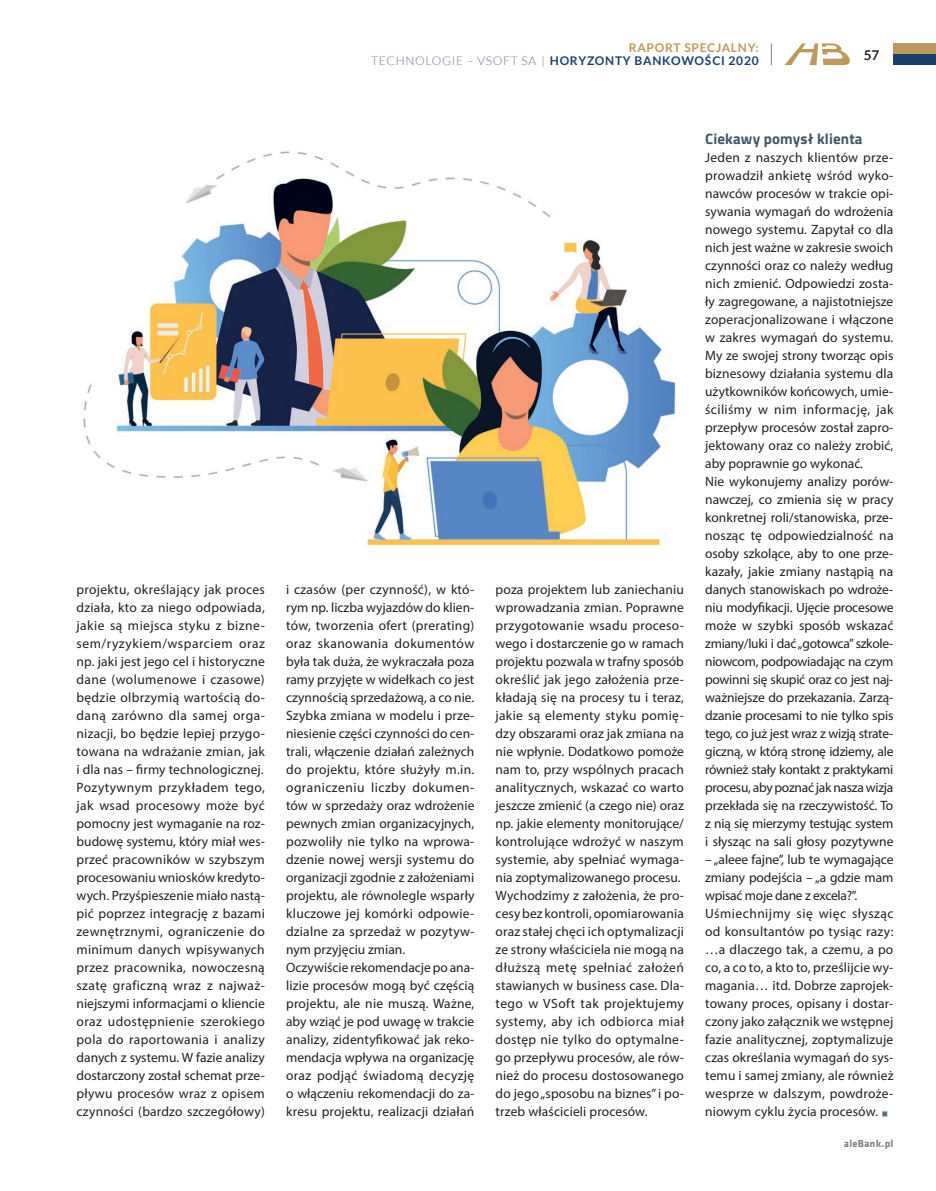
<style>
.page{position:relative;width:936px;height:1191px;background:#fff}
.page>*{position:absolute;margin:0;border:0;box-sizing:border-box;transform-origin:0 0}
._05_Śródtytuł{font:700 15px "Titillium Web";letter-spacing:.01em;color:#415768}
._04_Body_tekst{font:13.5px/18px "Myriad Pro";letter-spacing:.01em;color:#231f20;text-align:justify}
.t1{font:700 13.5px "Lato";color:#231f20}
.t2{font:700 12px/12.9px "Lato";letter-spacing:.06em;color:#1a3f6e;text-align:right}
.t3{font:700 10.5px "Klavika Basic";letter-spacing:.025em;color:#808285}
.s1{color:#bc9a5c}
.s2{font-weight:300;color:#65779e}
.s3{font-weight:300;color:#808285}
.s4{color:#586c7d}
</style>
<div class="page">
<svg style="left:771px;top:43px;width:1px;height:22px"></svg>
<div style="left:893px;top:43px;width:42px;height:22px;background:#bc9a5c"></div>
<div style="left:893px;top:54px;width:42px;height:11px;background:#1a3f6e"></div>
<svg style="left:784px;top:43px;width:65px;height:22px"></svg>
<img style="left:83px;top:151px;width:593px;height:398px">
<p class="t2" style="left:371px;top:41px;width:389px"><span class="s1">RAPORT SPECJALNY:<br></span><span class="s2">TECHNOLOGIE – VSOFT SA</span> <span class="s3">|</span> HORYZONTY BANKOWOŚCI 2020</p>
<p class="t1" style="left:863px;top:47px;width:17px">57</p>
<p class="_04_Body_tekst" style="left:77px;top:580px;width:190px">projektu, określający jak proces działa, kto za niego odpowiada, jakie są miejsca styku z bizne&shy;sem/ryzykiem/wsparciem oraz np. jaki jest jego cel i historyczne dane (wolumenowe i czasowe) będzie olbrzymią wartością do&shy;daną zarówno dla samej orga&shy;nizacji, bo będzie lepiej przygo&shy;towana na wdrażanie zmian, jak i dla nas – firmy technologicznej.</p>
<p class="_04_Body_tekst" style="left:77px;top:778px;width:190px">Pozytywnym przykładem tego, jak wsad procesowy może być pomocny jest wymaganie na roz&shy;budowę systemu, który miał wes&shy;przeć pracowników w szybszym procesowaniu wniosków kredyto&shy;wych. Przyśpieszenie miało nastą&shy;pić poprzez integrację z bazami zewnętrznymi, ograniczenie do minimum danych wpisywanych przez pracownika, nowoczesną szatę graficzną wraz z najważ&shy;niejszymi informacjami o kliencie oraz udostępnienie szerokiego pola do raportowania i analizy danych z systemu. W fazie analizy dostarczony został schemat prze&shy;pływu procesów wraz z opisem czynności (bardzo szczegółowy)</p>
<p class="_04_Body_tekst" style="left:286px;top:580px;width:190px">i czasów (per czynność), w któ&shy;rym np. liczba wyjazdów do klien&shy;tów, tworzenia ofert (prerating) oraz skanowania dokumentów była tak duża, że wykraczała poza ramy przyjęte w widełkach co jest czynnością sprzedażową, a co nie.<br>Szybka zmiana w modelu i prze&shy;niesienie części czynności do cen&shy;trali, włączenie działań zależnych do projektu, które służyły m.in. ograniczeniu liczby dokumen&shy;tów w sprzedaży oraz wdrożenie pewnych zmian organizacyjnych, pozwoliły nie tylko na wprowa&shy;dzenie nowej wersji systemu do organizacji zgodnie z założeniami projektu, ale równolegle wsparły kluczowe jej komórki odpowie&shy;dzialne za sprzedaż w pozytyw&shy;nym przyjęciu zmian.</p>
<p class="_04_Body_tekst" style="left:286px;top:958px;width:190px">Oczywiście rekomendacje po ana&shy;lizie procesów mogą być częścią projektu, ale nie muszą. Ważne, aby wziąć je pod uwagę w trakcie analizy, zidentyfikować jak reko&shy;mendacja wpływa na organizację oraz podjąć świadomą decyzję o włączeniu rekomendacji do za&shy;kresu projektu, realizacji działań</p>
<p class="_04_Body_tekst" style="left:495px;top:580px;width:190px">poza projektem lub zaniechaniu wprowadzania zmian. Poprawne przygotowanie wsadu proceso&shy;wego i dostarczenie go w ramach projektu pozwala w trafny sposób określić jak jego założenia prze&shy;kładają się na procesy tu i teraz, jakie są elementy styku pomię&shy;dzy obszarami oraz jak zmiana na nie wpłynie. Dodatkowo pomoże nam to, przy wspólnych pracach analitycznych, wskazać co warto jeszcze zmienić (a czego nie) oraz np. jakie elementy monitorujące/ kontrolujące wdrożyć w naszym systemie, aby spełniać wymaga&shy;nia zoptymalizowanego procesu.</p>
<p class="_04_Body_tekst" style="left:495px;top:886px;width:190px">Wychodzimy z założenia, że pro&shy;cesy bez kontroli, opomiarowania oraz stałej chęci ich optymalizacji ze strony właściciela nie mogą na dłuższą metę spełniać założeń stawianych w business case. Dla&shy;tego w VSoft tak projektujemy systemy, aby ich odbiorca miał dostęp nie tylko do optymalne&shy;go przepływu procesów, ale rów&shy;nież do procesu dostosowanego do jego „sposobu na biznes” i po&shy;trzeb właścicieli procesów.</p>
<p class="_05_Śródtytuł" style="left:705px;top:127px;width:159px">Ciekawy pomysł klienta</p>
<p class="_04_Body_tekst" style="left:705px;top:148px;width:190px">Jeden z naszych klientów prze&shy;prowadził ankietę wśród wyko&shy;nawców procesów w trakcie opi&shy;sywania wymagań do wdrożenia nowego systemu. Zapytał co dla nich jest ważne w zakresie swoich czynności oraz co należy według nich zmienić. Odpowiedzi zosta&shy;ły zagregowane, a najistotniejsze zoperacjonalizowane i włączone w zakres wymagań do systemu.<br>My ze swojej strony tworząc opis biznesowy działania systemu dla użytkowników końcowych, umie&shy;ściliśmy w nim informację, jak przepływ procesów został zapro&shy;jektowany oraz co należy zrobić, aby poprawnie go wykonać.</p>
<p class="_04_Body_tekst" style="left:705px;top:472px;width:190px">Nie wykonujemy analizy porów&shy;nawczej, co zmienia się w pracy konkretnej roli/stanowiska, prze&shy;nosząc tę odpowiedzialność na osoby szkolące, aby to one prze&shy;kazały, jakie zmiany nastąpią na danych stanowiskach po wdroże&shy;niu modyfikacji. Ujęcie procesowe może w szybki sposób wskazać zmiany/luki i dać „gotowca” szkole&shy;niowcom, podpowiadając na czym powinni się skupić oraz co jest naj&shy;ważniejsze do przekazania. Zarzą&shy;dzanie procesami to nie tylko spis tego, co już jest wraz z wizją strate&shy;giczną, w którą stronę idziemy, ale również stały kontakt z praktykami procesu, aby poznać jak nasza wizja przekłada się na rzeczywistość. To z nią się mierzymy testując system i słysząc na sali głosy pozytywne</p>
<p class="_04_Body_tekst" style="left:705px;top:850px;width:190px">– „aleee fajne”, lub te wymagające zmiany podejścia – „a gdzie mam wpisać moje dane z excela?”.</p>
<p class="_04_Body_tekst" style="left:705px;top:904px;width:190px">Uśmiechnijmy się więc słysząc od konsultantów po tysiąc razy: …a dlaczego tak, a czemu, a po co, a co to, a kto to, prześlijcie wy&shy;magania… itd. Dobrze zaprojek&shy;towany proces, opisany i dostar&shy;czony jako załącznik we wstępnej fazie analitycznej, zoptymalizuje czas określania wymagań do sys&shy;temu i samej zmiany, ale również wesprze w dalszym, powdroże&shy;niowym cyklu życia procesów. <span class="s4">▪</span></p>
<p class="t3" style="left:843px;top:1135px;width:51px">aleBank.pl</p>
</div>
